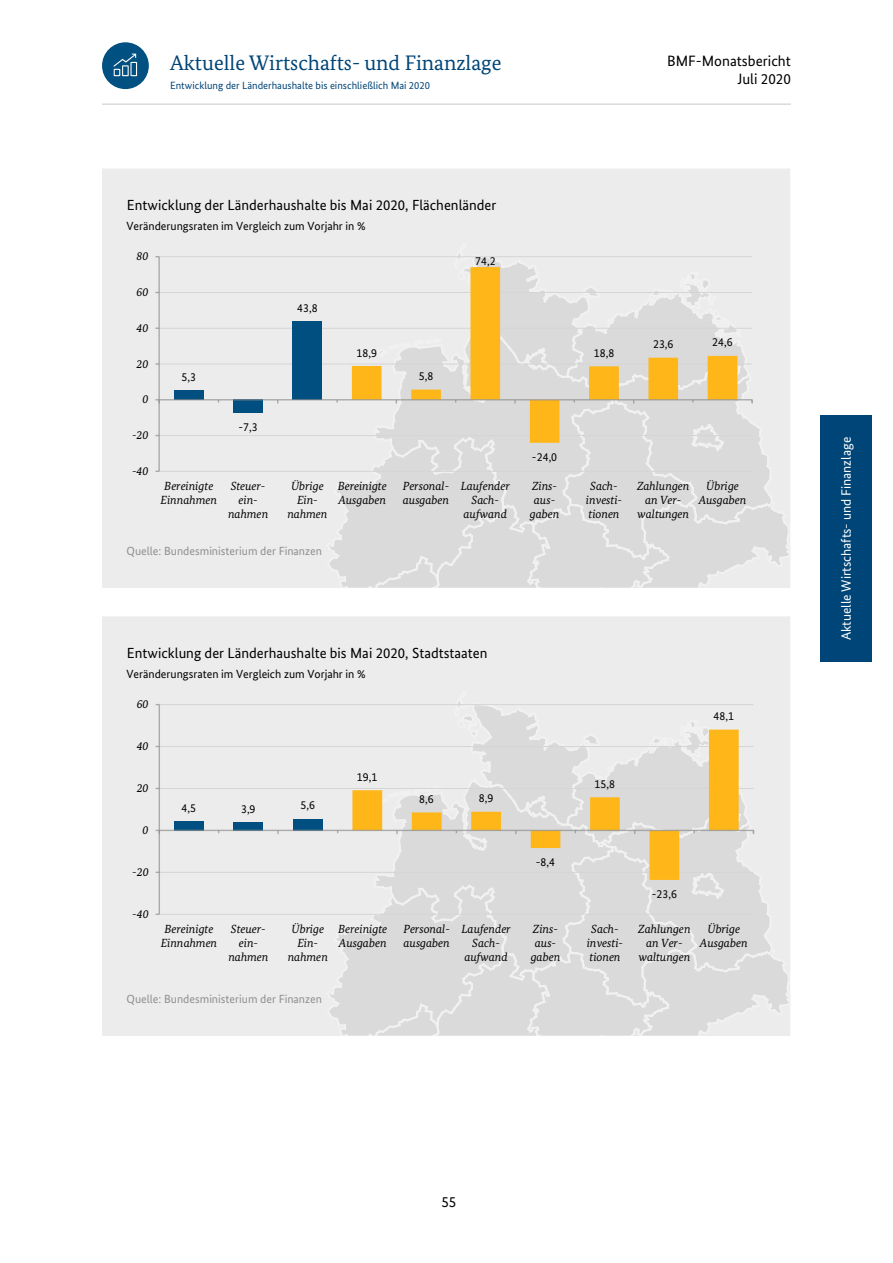
<style>
.page{position:relative;width:893px;height:1263px;background:#fff}
.page>*{position:absolute;margin:0;border:0;box-sizing:border-box;transform-origin:0 0}
.t1{font:21px "Bundes Serif";color:#004577}
.t2{font:15px/18px "Bundes Sans";color:#000;text-align:right}
.t3{font:14.55px "Bundes Sans";color:#000}
.t4{font:13.5px "Bundes Sans";color:#fff}
.t5{font:italic 11.85px/14.1px "Bundes Serif";letter-spacing:-.005em;color:#000;text-align:center}
.t6{font:11.85px "Bundes Sans";color:#000}
.t7{font:11.85px "Bundes Sans";color:#8f8f8f}
.t8{font:10.5px "Bundes Sans";color:#004577}
</style>
<div class="page">
<div style="left:821px;top:415px;width:51px;height:247px;background:#004577"></div>
<div style="left:102px;top:42px;width:47px;height:47px;background:#005081;border-radius:50%"></div>
<svg style="left:114px;top:54px;width:23px;height:22px"></svg>
<hr style="left:102px;top:103px;width:689px;height:2px;background:#dadada">
<div style="left:102px;top:169px;width:688px;height:419px;background:#ececec"></div>
<hr style="left:159px;top:471px;width:593px;height:1px;background:#d5d5d5">
<hr style="left:159px;top:435px;width:593px;height:1px;background:#d5d5d5">
<hr style="left:159px;top:364px;width:593px;height:1px;background:#d5d5d5">
<hr style="left:159px;top:328px;width:593px;height:1px;background:#d5d5d5">
<hr style="left:159px;top:292px;width:593px;height:1px;background:#d5d5d5">
<hr style="left:159px;top:256px;width:593px;height:1px;background:#d5d5d5">
<div style="left:174px;top:390px;width:30px;height:10px;background:#004f80"></div>
<div style="left:233px;top:400px;width:30px;height:13px;background:#004f80"></div>
<div style="left:293px;top:321px;width:29px;height:79px;background:#004f80"></div>
<hr style="left:158px;top:257px;width:2px;height:214px;background:#8f8f8f;opacity:.7">
<hr style="left:159px;top:399px;width:593px;height:1px;background:#8f8f8f;opacity:.7">
<svg style="left:155px;top:399px;width:5px;height:4px"></svg>
<svg style="left:324px;top:241px;width:467px;height:347px;background:#e2ded4"></svg>
<div style="left:102px;top:617px;width:688px;height:418px;background:#ececec"></div>
<hr style="left:159px;top:914px;width:594px;height:1px;background:#d5d5d5">
<hr style="left:159px;top:872px;width:594px;height:1px;background:#d5d5d5">
<hr style="left:159px;top:788px;width:594px;height:1px;background:#d5d5d5">
<hr style="left:159px;top:746px;width:594px;height:1px;background:#d5d5d5">
<hr style="left:159px;top:704px;width:594px;height:1px;background:#d5d5d5">
<div style="left:174px;top:821px;width:30px;height:9px;background:#004f80"></div>
<div style="left:233px;top:822px;width:30px;height:8px;background:#004f80"></div>
<div style="left:293px;top:819px;width:30px;height:11px;background:#004f80"></div>
<hr style="left:159px;top:705px;width:1px;height:209px;background:#ababab">
<hr style="left:159px;top:830px;width:594px;height:1px;background:#8f8f8f;opacity:.7">
<svg style="left:156px;top:830px;width:4px;height:4px"></svg>
<svg style="left:324px;top:689px;width:467px;height:347px;background:#e2ded6"></svg>
<h1 class="t1" style="left:170px;top:50px;width:333px">Aktuelle Wirtschafts- und Finanzlage</h1>
<p class="t8" style="left:170px;top:79px;width:261px">Entwicklung der Länderhaushalte bis einschließlich Mai 2020</p>
<p class="t2" style="left:667px;top:51px;width:125px">BMF-Monatsbericht<br>Juli 2020</p>
<p class="t3" style="left:127px;top:196px;width:371px">Entwicklung der Länderhaushalte bis Mai 2020, Flächenländer</p>
<p class="t6" style="left:127px;top:219px;width:240px">Veränderungsraten im Vergleich zum Vorjahr in %</p>
<p class="t5" style="left:137px;top:249px;width:13px">80</p>
<p class="t5" style="left:137px;top:285px;width:13px">60</p>
<p class="t5" style="left:137px;top:321px;width:13px">40</p>
<p class="t5" style="left:137px;top:356px;width:13px">20</p>
<p class="t5" style="left:143px;top:392px;width:7px">0</p>
<p class="t5" style="left:132px;top:428px;width:18px">-20</p>
<p class="t5" style="left:132px;top:464px;width:18px">-40</p>
<p class="t6" style="left:182px;top:370px;width:16px">5,3</p>
<p class="t6" style="left:238px;top:419px;width:21px">-7,3</p>
<p class="t6" style="left:297px;top:301px;width:22px">43,8</p>
<p class="t6" style="left:356px;top:345px;width:22px">18,9</p>
<p class="t6" style="left:419px;top:369px;width:16px">5,8</p>
<p class="t6" style="left:475px;top:254px;width:22px">74,2</p>
<p class="t6" style="left:532px;top:449px;width:27px">-24,0</p>
<p class="t6" style="left:594px;top:345px;width:22px">18,8</p>
<p class="t6" style="left:653px;top:337px;width:22px">23,6</p>
<p class="t6" style="left:712px;top:335px;width:22px">24,6</p>
<p class="t5" style="left:161px;top:479px;width:58px">Bereinigte<br>Einnahmen</p>
<p class="t5" style="left:228px;top:479px;width:42px">Steuer&shy;ein&shy;nahmen</p>
<p class="t5" style="left:287px;top:479px;width:42px">Übrige<br>Ein&shy;nahmen</p>
<p class="t5" style="left:338px;top:479px;width:51px;text-align:left">Bereinigte<br>Ausgaben</p>
<p class="t5" style="left:403px;top:479px;width:48px;text-align:left">Personal&shy;ausgaben</p>
<p class="t5" style="left:461px;top:479px;width:51px">Laufender<br>Sach&shy;aufwand</p>
<p class="t5" style="left:530px;top:479px;width:31px">Zins&shy;aus&shy;gaben</p>
<p class="t5" style="left:586px;top:479px;width:38px">Sach&shy;investi&shy;tionen</p>
<p class="t5" style="left:637px;top:479px;width:54px">Zahlungen an Ver&shy;waltungen</p>
<p class="t5" style="left:699px;top:479px;width:49px">Übrige<br>Ausgaben</p>
<p class="t7" style="left:127px;top:544px;width:197px">Quelle: Bundesministerium der Finanzen</p>
<p class="t3" style="left:127px;top:644px;width:362px">Entwicklung der Länderhaushalte bis Mai 2020, Stadtstaaten</p>
<p class="t6" style="left:127px;top:667px;width:240px">Veränderungsraten im Vergleich zum Vorjahr in %</p>
<p class="t5" style="left:137px;top:697px;width:13px">60</p>
<p class="t5" style="left:137px;top:739px;width:13px">40</p>
<p class="t5" style="left:137px;top:781px;width:13px">20</p>
<p class="t5" style="left:143px;top:823px;width:7px">0</p>
<p class="t5" style="left:132px;top:865px;width:18px">-20</p>
<p class="t5" style="left:132px;top:907px;width:18px">-40</p>
<p class="t6" style="left:182px;top:800px;width:16px">4,5</p>
<p class="t6" style="left:241px;top:801px;width:16px">3,9</p>
<p class="t6" style="left:300px;top:798px;width:16px">5,6</p>
<p class="t6" style="left:357px;top:769px;width:22px">19,1</p>
<p class="t6" style="left:419px;top:792px;width:16px">8,6</p>
<p class="t6" style="left:479px;top:791px;width:16px">8,9</p>
<p class="t6" style="left:536px;top:855px;width:21px">-8,4</p>
<p class="t6" style="left:595px;top:777px;width:22px">15,8</p>
<p class="t6" style="left:713px;top:709px;width:22px">48,1</p>
<p class="t6" style="left:652px;top:886px;width:27px">-23,6</p>
<p class="t5" style="left:161px;top:922px;width:58px">Bereinigte<br>Einnahmen</p>
<p class="t5" style="left:228px;top:922px;width:42px">Steuer&shy;ein&shy;nahmen</p>
<p class="t5" style="left:288px;top:922px;width:42px">Übrige<br>Ein&shy;nahmen</p>
<p class="t5" style="left:338px;top:922px;width:51px;text-align:left">Bereinigte<br>Ausgaben</p>
<p class="t5" style="left:403px;top:922px;width:48px;text-align:left">Personal&shy;ausgaben</p>
<p class="t5" style="left:461px;top:922px;width:51px">Laufender<br>Sach&shy;aufwand</p>
<p class="t5" style="left:531px;top:922px;width:31px">Zins&shy;aus&shy;gaben</p>
<p class="t5" style="left:587px;top:922px;width:38px">Sach&shy;investi&shy;tionen</p>
<p class="t5" style="left:638px;top:922px;width:54px">Zahlungen an Ver&shy;waltungen</p>
<p class="t5" style="left:700px;top:922px;width:49px">Übrige<br>Ausgaben</p>
<p class="t7" style="left:127px;top:991px;width:197px">Quelle: Bundesministerium der Finanzen</p>
<p class="t4" style="left:838px;top:640px;width:205px;rotate:-90deg">Aktuelle Wirtschafts- und Finanzlage</p>
<p class="t2" style="left:441px;top:1192px;width:16px">55</p>
</div>
